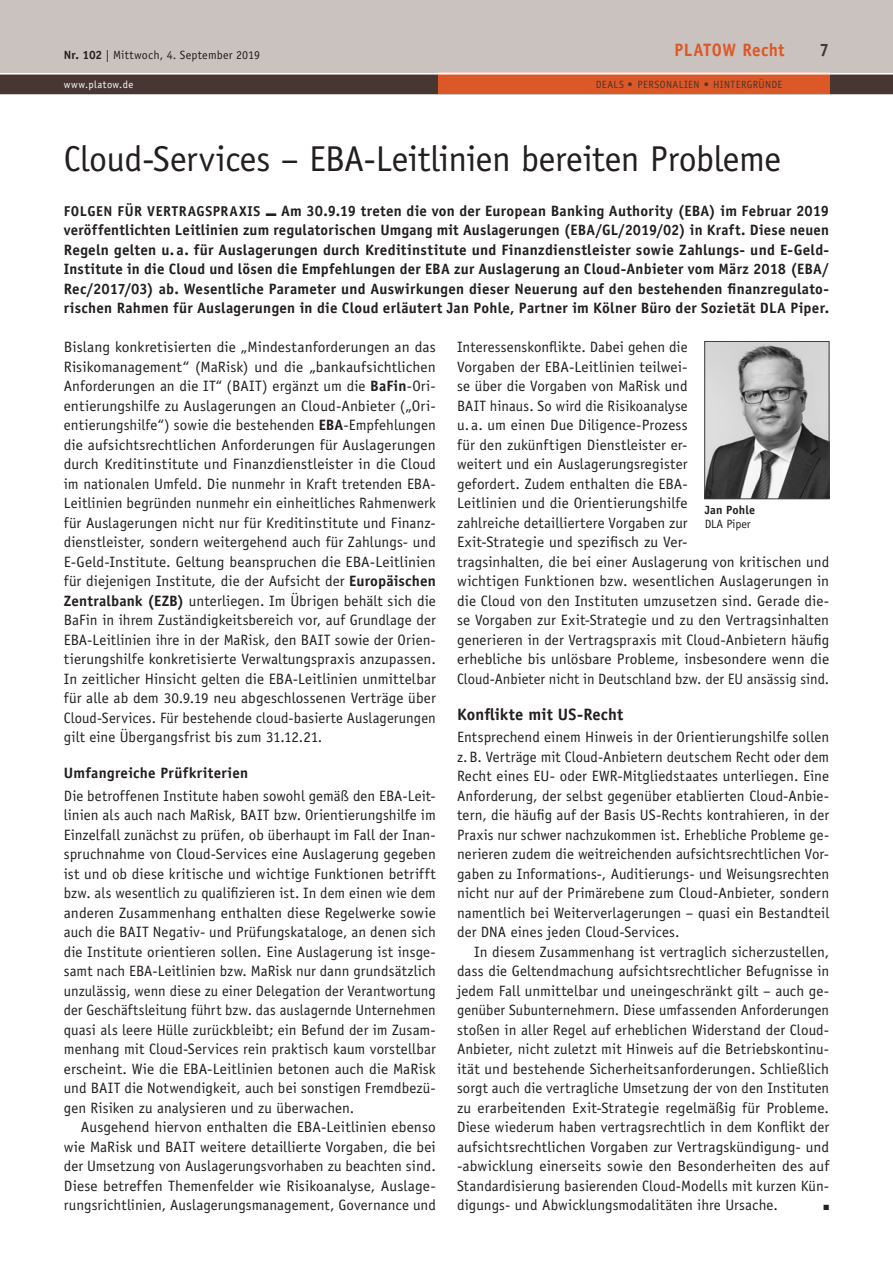
<style>
.page{position:relative;width:893px;height:1263px;background:#fff}
.page>*{position:absolute;margin:0;border:0;box-sizing:border-box;transform-origin:0 0}
._02_Headline_Seite_3{font:36px "Officina Sans Std";letter-spacing:-.01em;color:#231f20}
.t1{font:700 18px "Officina Sans Std";letter-spacing:.02em;color:#dd5827;scale:.95 1}
.t2{font:700 18px "Officina Sans Std";color:#473632;scale:.95 1}
._07_Zwischenhead_Bal{font:700 16.5px "Officina Sans Std";letter-spacing:.01em;color:#231f20}
._05_Fließtext{font:15px/19.5px "Officina Sans Std";letter-spacing:.005em;color:#231f20;text-align:justify}
._06_Fließtext_Einzug{font:15px/19.5px "Officina Sans Std";letter-spacing:.005em;color:#231f20;text-align:justify}
._05_Fließtext-2{font:700 15px/19.5px "Officina Sans Std";letter-spacing:.015em;color:#231f20;text-align:justify}
._07_Zwischenhead_Bal-2{font:700 15px "Officina Sans Std";letter-spacing:.02em;color:#231f20}
._20_Kasten_Kopf{font:12px "Officina Sans Std";letter-spacing:.015em;color:#231f20}
._30_Tabelle_Kopf{font:700 12px "Officina Sans Std";letter-spacing:.015em;color:#231f20}
._30_Tabelle_Fließtex{font:12px "Officina Sans Std";letter-spacing:-.01em;color:#231f20}
.t3{font:10.5px "Officina Sans Std";letter-spacing:.035em;color:#473632}
.t4{font:10.5px "Officina Sans Std";letter-spacing:.045em;color:#fff}
._06_Fließtext_Einzug-2{font:7.5px "Zapf Dingbats";color:#231f20}
.s1{font-weight:700}
.s2{font-size:14.25px}
</style>
<div class="page">
<div style="left:0;top:0;width:893px;height:72px;background:#c9c2bf"></div>
<div style="left:0;top:72px;width:893px;height:22px;background:#473632"></div>
<hr style="left:0;top:94px;width:893px;height:1px;background:#473632">
<div style="left:438px;top:72px;width:391px;height:22px;background:#dd5827"></div>
<hr style="left:0;top:72px;width:893px;height:3px;background:#fff">
<img style="left:706px;top:343px;width:121px;height:154px">
<div style="left:704px;top:341px;width:125px;height:158px;border:1px solid #3e3e3f"></div>
<p class="_20_Kasten_Kopf" style="left:64px;top:47px;width:198px"><span class="s1">Nr. 102</span> | Mittwoch, 4. September 2019</p>
<p class="t1" style="left:674px;top:39px;width:117px">PLATOW Recht</p>
<p class="t2" style="left:819px;top:39px;width:12px">7</p>
<p class="t4" style="left:64px;top:79px;width:71px">www.platow.de</p>
<p class="t3" style="left:596px;top:79px;width:188px">DEALS <span class="s1">•</span> PERSONALIEN <span class="s1">•</span> HINTERGRÜNDE</p>
<p class="_02_Headline_Seite_3" style="left:64px;top:137px;width:719px">Cloud-Services – EBA-Leitlinien bereiten Probleme</p>
<p class="_05_Fließtext-2" style="left:64px;top:201px;width:767px"><span class="s2">FOLGEN FÜR VERTRAGSPRAXIS</span> ■ Am 30.9.19 treten die von der European Banking Authority (EBA) im Februar 2019 veröffentlichten Leitlinien zum regulatorischen Umgang mit Auslagerungen (EBA/GL/2019/02) in Kraft. Diese neuen Regeln gelten u. a. für Auslagerungen durch Kreditinstitute und Finanzdienstleister sowie Zahlungs- und E-Geld-Institute in die Cloud und lösen die Empfehlungen der EBA zur Auslagerung an Cloud-Anbieter vom März 2018 (EBA/ Rec/2017/03) ab. Wesentliche Parameter und Auswirkungen dieser Neuerung auf den bestehenden finanzregulato&shy;rischen Rahmen für Auslagerungen in die Cloud erläutert Jan Pohle, Partner im Kölner Büro der Sozietät DLA Piper.</p>
<p class="_06_Fließtext_Einzug" style="left:457px;top:338px;width:374px;text-align:left">Interessenskonflikte. Dabei gehen die<br>Vorgaben der EBA-Leitlinien teilwei-<br>se über die Vorgaben von MaRisk und<br>BAIT hinaus. So wird die Risikoanalyse<br>u. a. um einen Due Diligence-Prozess<br>für den zukünftigen Dienstleister er-<br>weitert und ein Auslagerungsregister<br>gefordert. Zudem enthalten die EBA-<br>Leitlinien und die Orientierungshilfe<br>zahlreiche detailliertere Vorgaben zur<br>Exit-Strategie und spezifisch zu Ver-<br>tragsinhalten, die bei einer Auslagerung von kritischen und wichtigen Funktionen bzw. wesentlichen Auslagerungen in die Cloud von den Instituten umzusetzen sind. Gerade die&shy;se Vorgaben zur Exit-Strategie und zu den Vertragsinhalten generieren in der Vertragspraxis mit Cloud-Anbietern häufig erhebliche bis unlösbare Probleme, insbesondere wenn die Cloud-Anbieter nicht in Deutschland bzw. der EU ansässig sind.</p>
<p class="_07_Zwischenhead_Bal" style="left:457px;top:704px;width:168px">Konflikte mit US-Recht</p>
<p class="_05_Fließtext" style="left:457px;top:728px;width:374px">Entsprechend einem Hinweis in der Orientierungshilfe sollen z.B. Verträge mit Cloud-Anbietern deutschem Recht oder dem Recht eines EU- oder EWR-Mitgliedstaates unterliegen. Eine Anforderung, der selbst gegenüber etablierten Cloud-Anbie&shy;tern, die häufig auf der Basis US-Rechts kontrahieren, in der Praxis nur schwer nachzukommen ist. Erhebliche Probleme ge&shy;nerieren zudem die weitreichenden aufsichtsrechtlichen Vor&shy;gaben zu Informations-, Auditierungs- und Weisungsrechten nicht nur auf der Primärebene zum Cloud-Anbieter, sondern namentlich bei Weiterverlagerungen – quasi ein Bestandteil der DNA eines jeden Cloud-Services.</p>
<p class="_06_Fließtext_Einzug" style="left:457px;top:942px;width:374px;text-indent:17px">In diesem Zusammenhang ist vertraglich sicherzustellen, dass die Geltendmachung aufsichtsrechtlicher Befugnisse in jedem Fall unmittelbar und uneingeschränkt gilt – auch ge&shy;genüber Subunternehmern. Diese umfassenden Anforderungen stoßen in aller Regel auf erheblichen Widerstand der Cloud-Anbieter, nicht zuletzt mit Hinweis auf die Betriebskontinu&shy;ität und bestehende Sicherheitsanforderungen. Schließlich sorgt auch die vertragliche Umsetzung der von den Instituten zu erarbeitenden Exit-Strategie regelmäßig für Probleme.<br>Diese wiederum haben vertragsrechtlich in dem Konflikt der aufsichtsrechtlichen Vorgaben zur Vertragskündigung- und -abwicklung einerseits sowie den Besonderheiten des auf Standardisierung basierenden Cloud-Modells mit kurzen Kün&shy;digungs- und Abwicklungsmodalitäten ihre Ursache.</p>
<p class="_05_Fließtext" style="left:64px;top:338px;width:374px">Bislang konkretisierten die „Mindestanforderungen an das Risikomanagement“ (MaRisk) und die „bankaufsichtlichen Anforderungen an die IT“ (BAIT) ergänzt um die <span class="s1">BaFin</span>-Ori&shy;entierungshilfe zu Auslagerungen an Cloud-Anbieter („Ori&shy;entierungshilfe“) sowie die bestehenden <span class="s1">EBA</span>-Empfehlungen die aufsichtsrechtlichen Anforderungen für Auslagerungen durch Kreditinstitute und Finanzdienstleister in die Cloud im nationalen Umfeld. Die nunmehr in Kraft tretenden EBA-Leitlinien begründen nunmehr ein einheitliches Rahmenwerk für Auslagerungen nicht nur für Kreditinstitute und Finanz&shy;dienstleister, sondern weitergehend auch für Zahlungs- und E-Geld-Institute. Geltung beanspruchen die EBA-Leitlinien für diejenigen Institute, die der Aufsicht der <span class="s1">Europäischen Zentralbank (EZB)</span> unterliegen. Im Übrigen behält sich die BaFin in ihrem Zuständigkeitsbereich vor, auf Grundlage der EBA-Leitlinien ihre in der MaRisk, den BAIT sowie der Orien&shy;tierungshilfe konkretisierte Verwaltungspraxis anzupassen.<br>In zeitlicher Hinsicht gelten die EBA-Leitlinien unmittelbar für alle ab dem 30.9.19 neu abgeschlossenen Verträge über Cloud-Services. Für bestehende cloud-basierte Auslagerungen gilt eine Übergangsfrist bis zum 31.12.21.</p>
<p class="_07_Zwischenhead_Bal-2" style="left:64px;top:764px;width:186px">Umfangreiche Prüfkriterien</p>
<p class="_05_Fließtext" style="left:64px;top:786px;width:374px">Die betroffenen Institute haben sowohl gemäß den EBA-Leit&shy;linien als auch nach MaRisk, BAIT bzw. Orientierungshilfe im Einzelfall zunächst zu prüfen, ob überhaupt im Fall der Inan&shy;spruchnahme von Cloud-Services eine Auslagerung gegeben ist und ob diese kritische und wichtige Funktionen betrifft bzw. als wesentlich zu qualifizieren ist. In dem einen wie dem anderen Zusammenhang enthalten diese Regelwerke sowie auch die BAIT Negativ- und Prüfungskataloge, an denen sich die Institute orientieren sollen. Eine Auslagerung ist insge&shy;samt nach EBA-Leitlinien bzw. MaRisk nur dann grundsätzlich unzulässig, wenn diese zu einer Delegation der Verantwortung der Geschäftsleitung führt bzw. das auslagernde Unternehmen quasi als leere Hülle zurückbleibt; ein Befund der im Zusam&shy;menhang mit Cloud-Services rein praktisch kaum vorstellbar erscheint. Wie die EBA-Leitlinien betonen auch die MaRisk und BAIT die Notwendigkeit, auch bei sonstigen Fremdbezü&shy;gen Risiken zu analysieren und zu überwachen.</p>
<p class="_06_Fließtext_Einzug" style="left:64px;top:1118px;width:374px;text-indent:17px">Ausgehend hiervon enthalten die EBA-Leitlinien ebenso wie MaRisk und BAIT weitere detaillierte Vorgaben, die bei der Umsetzung von Auslagerungsvorhaben zu beachten sind.<br>Diese betreffen Themenfelder wie Risikoanalyse, Auslage&shy;rungsrichtlinien, Auslagerungsmanagement, Governance und</p>
<p class="_30_Tabelle_Kopf" style="left:705px;top:502px;width:52px">Jan Pohle</p>
<p class="_30_Tabelle_Fließtex" style="left:705px;top:517px;width:47px">DLA Piper</p>
<p class="_06_Fließtext_Einzug-2" style="left:823px;top:1204px;width:7px">■</p>
</div>
